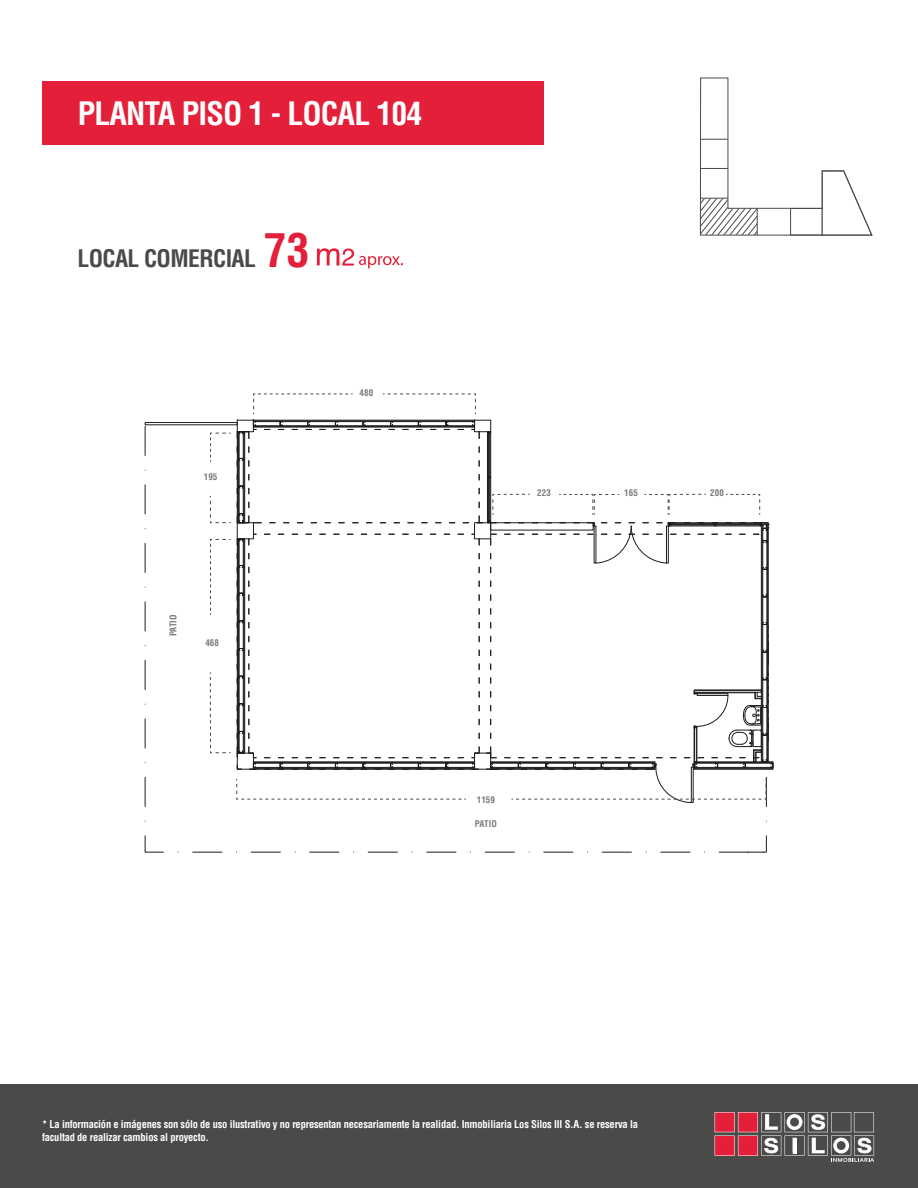
<style>
.page{position:relative;width:918px;height:1188px;background:#fff}
.page>*{position:absolute;margin:0;border:0;box-sizing:border-box;transform-origin:0 0}
.t1{font:700 condensed 31.5px "Helvetica LT Std";letter-spacing:-.025em;color:#fff}
.t2{font:700 condensed 23.55px "Helvetica LT Std";letter-spacing:-.025em;color:#4a4a49}
.t3{font:700 condensed 10.5px/12.6px "Helvetica LT Std";letter-spacing:-.02em;color:#fff}
.t4{font:700 condensed 9px "Helvetica LT Std";letter-spacing:.01em;color:#7c7b7b}
.s1{font-size:45.75px;color:#e41f39}
</style>
<div class="page">
<svg style="left:317px;top:248px;width:86px;height:20px"></svg>
<hr style="left:145px;top:426px;width:1px;height:30px;background:#1d1d1b">
<svg style="left:145px;top:485px;width:1px;height:29px"></svg>
<hr style="left:145px;top:543px;width:1px;height:30px;background:#1d1d1b">
<svg style="left:145px;top:602px;width:1px;height:29px"></svg>
<hr style="left:145px;top:660px;width:1px;height:30px;background:#1d1d1b">
<svg style="left:145px;top:719px;width:1px;height:29px"></svg>
<hr style="left:145px;top:777px;width:1px;height:30px;background:#1d1d1b">
<svg style="left:145px;top:836px;width:19px;height:16px"></svg>
<hr style="left:766px;top:777px;width:1px;height:30px;background:#1d1d1b">
<svg style="left:193px;top:852px;width:29px;height:1px"></svg>
<svg style="left:251px;top:852px;width:29px;height:1px"></svg>
<svg style="left:310px;top:852px;width:29px;height:1px"></svg>
<svg style="left:368px;top:852px;width:29px;height:1px"></svg>
<svg style="left:427px;top:852px;width:29px;height:1px"></svg>
<svg style="left:485px;top:852px;width:29px;height:1px"></svg>
<svg style="left:544px;top:852px;width:29px;height:1px"></svg>
<svg style="left:602px;top:852px;width:29px;height:1px"></svg>
<svg style="left:661px;top:852px;width:29px;height:1px"></svg>
<hr style="left:719px;top:852px;width:30px;height:1px;background:#1d1d1b">
<svg style="left:748px;top:836px;width:18px;height:17px"></svg>
<div style="left:145px;top:422px;width:92px;height:3px;border:1px solid #1d1d1b"></div>
<div style="left:474px;top:420px;width:17px;height:12px;border:1px solid #1d1d1b"></div>
<hr style="left:253px;top:425px;width:222px;height:1px;background:#1d1d1b">
<hr style="left:253px;top:426px;width:222px;height:1px;background:#1d1d1b">
<hr style="left:253px;top:427px;width:222px;height:1px;background:#1d1d1b">
<hr style="left:253px;top:421px;width:222px;height:1px;background:#1d1d1b">
<hr style="left:237px;top:420px;width:254px;height:1px;background:#1d1d1b">
<hr style="left:237px;top:432px;width:1px;height:91px;background:#1d1d1b">
<hr style="left:239px;top:432px;width:1px;height:91px;background:#1d1d1b">
<hr style="left:238px;top:432px;width:1px;height:91px;background:#1d1d1b">
<hr style="left:243px;top:432px;width:1px;height:91px;background:#1d1d1b">
<hr style="left:244px;top:432px;width:1px;height:91px;background:#1d1d1b">
<svg style="left:237px;top:458px;width:6px;height:8px"></svg>
<svg style="left:361px;top:422px;width:6px;height:8px"></svg>
<svg style="left:389px;top:422px;width:5px;height:8px"></svg>
<svg style="left:416px;top:422px;width:6px;height:8px"></svg>
<svg style="left:444px;top:422px;width:6px;height:8px"></svg>
<svg style="left:472px;top:420px;width:8px;height:19px"></svg>
<div style="left:487px;top:432px;width:4px;height:91px;border:1px solid #1d1d1b"></div>
<div style="left:488px;top:478px;width:2px;height:43px;border:1px solid #1d1d1b"></div>
<div style="left:488px;top:434px;width:2px;height:43px;border:1px solid #1d1d1b"></div>
<hr style="left:489px;top:434px;width:1px;height:42px;background:#1d1d1b">
<hr style="left:489px;top:479px;width:1px;height:42px;background:#1d1d1b">
<svg style="left:487px;top:476px;width:4px;height:3px"></svg>
<svg style="left:237px;top:394px;width:116px;height:45px"></svg>
<svg style="left:383px;top:394px;width:93px;height:20px"></svg>
<svg style="left:210px;top:433px;width:21px;height:29px"></svg>
<svg style="left:210px;top:486px;width:564px;height:317px"></svg>
<div style="left:0;top:1085px;width:918px;height:103px;background:#4a4a49"></div>
<svg style="left:715px;top:1112px;width:159px;height:50px"></svg>
<div style="left:42px;top:81px;width:501px;height:63px;background:#e41f39"></div>
<svg style="left:700px;top:78px;width:172px;height:157px"></svg>
<h1 class="t1" style="left:78px;top:94px;width:346px">PLANTA PISO 1 - LOCAL 104</h1>
<h2 class="t2" style="left:78px;top:243px;width:233px">LOCAL COMERCIAL <span class="s1">73</span></h2>
<p class="t4" style="left:204px;top:471px;width:15px">195</p>
<p class="t4" style="left:360px;top:387px;width:15px">480</p>
<p class="t4" style="left:167px;top:636px;width:24px;rotate:-90deg">PATIO</p>
<p class="t4" style="left:205px;top:637px;width:15px">468</p>
<p class="t4" style="left:537px;top:487px;width:15px">223</p>
<p class="t4" style="left:624px;top:487px;width:15px">165</p>
<p class="t4" style="left:710px;top:487px;width:15px">200</p>
<p class="t4" style="left:477px;top:794px;width:20px">1159</p>
<p class="t4" style="left:475px;top:819px;width:24px">PATIO</p>
<p class="t3" style="left:42px;top:1118px;width:597px">* La información e imágenes son sólo de uso ilustrativo y no representan necesariamente la realidad. Inmobiliaria Los Silos III S.A. se reserva la facultad de realizar cambios al proyecto.</p>
</div>
